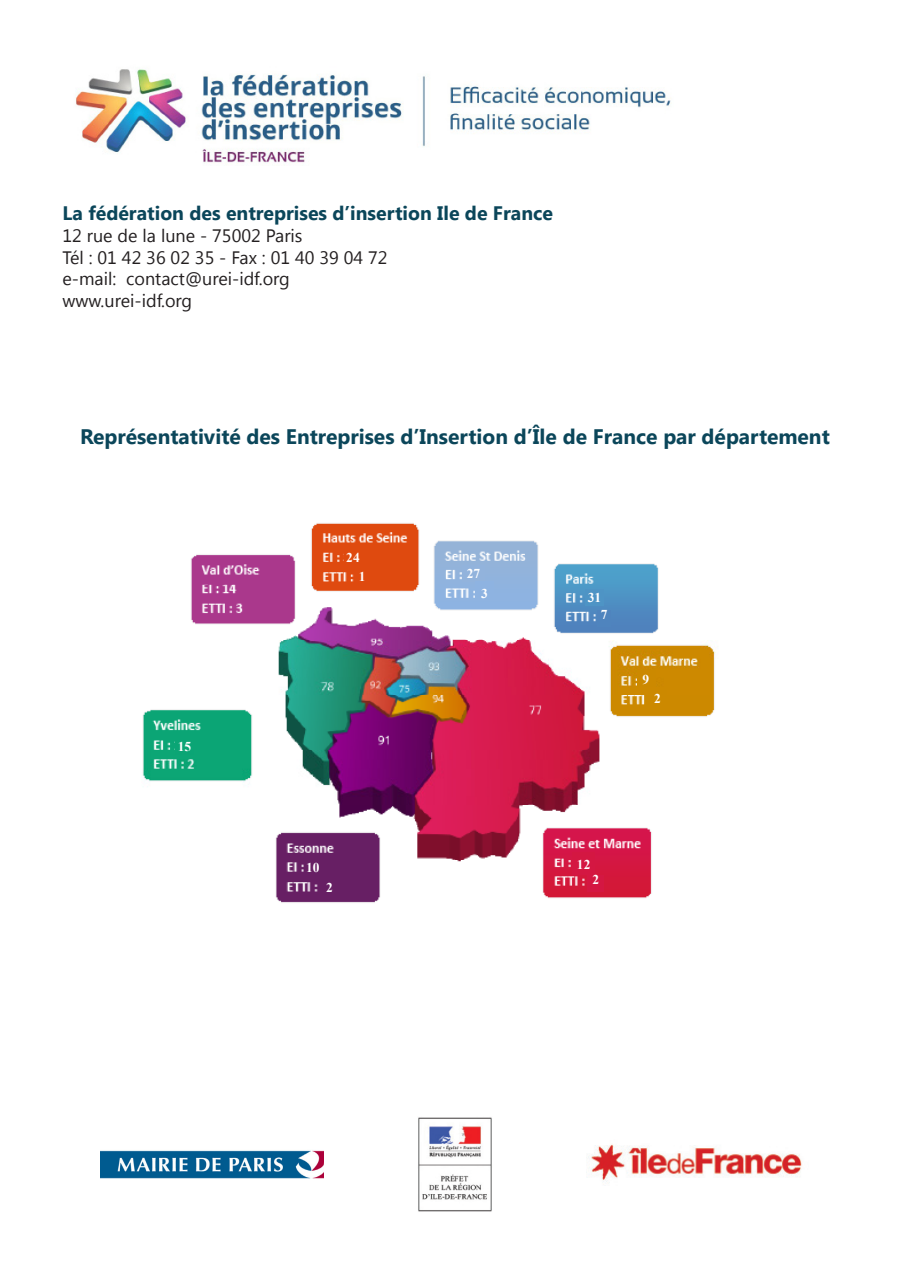
<style>
.page{position:relative;width:910px;height:1280px;background:#fff}
.page>*{position:absolute;margin:0;border:0;box-sizing:border-box;transform-origin:0 0}
.t1{font:700 21px "Khmer UI";color:#0b465a}
.t2{font:700 19.5px "Khmer UI";color:#0b465a}
.t3{font:18px "Khmer UI";color:#231f20}
.t4{font:700 13.5px "Times New Roman";color:#fff}
</style>
<div class="page">
<img style="left:75px;top:69px;width:596px;height:95px">
<svg style="left:100px;top:523px;width:616px;height:656px"></svg>
<img style="left:417px;top:1116px;width:76px;height:96px">
<img style="left:586px;top:1140px;width:216px;height:43px">
<img style="left:101px;top:1149px;width:223px;height:30px">
<div style="left:306px;top:859px;width:43px;height:16px;background:#671f64"></div>
<div style="left:319px;top:877px;width:21px;height:15px;background:#671f64"></div>
<div style="left:573px;top:853px;width:22px;height:22px;background:#d41742"></div>
<div style="left:587px;top:875px;width:17px;height:17px;background:#d41742"></div>
<div style="left:637px;top:671px;width:18px;height:16px;background:#cc8900"></div>
<div style="left:648px;top:690px;width:19px;height:16px;background:#cc8900"></div>
<div style="left:585px;top:589px;width:19px;height:17px;background:#4e94c5"></div>
<div style="left:597px;top:610px;width:14px;height:16px;background:#4f84be"></div>
<div style="left:463px;top:566px;width:22px;height:16px;background:#92b3dc"></div>
<div style="left:475px;top:581px;width:19px;height:17px;background:#8eb3e1"></div>
<div style="left:344px;top:549px;width:18px;height:17px;background:#df4a0f"></div>
<div style="left:356px;top:572px;width:13px;height:16px;background:#df4a0f"></div>
<div style="left:175px;top:738px;width:19px;height:16px;background:#0ba575"></div>
<p class="t2" style="left:63px;top:202px;width:492px">La fédération des entreprises d’insertion Ile de France</p>
<p class="t3" style="left:63px;top:225px;width:242px">12 rue de la lune - 75002 Paris</p>
<p class="t3" style="left:63px;top:247px;width:326px">Tél : 01 42 36 02 35 - Fax : 01 40 39 04 72</p>
<p class="t3" style="left:63px;top:268px;width:229px">e-mail: contact@urei-idf.org</p>
<p class="t3" style="left:63px;top:290px;width:131px">www.urei-idf.org</p>
<p class="t1" style="left:80px;top:424px;width:751px">Représentativité des Entreprises d’Insertion d’Île de France par département</p>
<p class="t4" style="left:178px;top:737px;width:15px">15</p>
<p class="t4" style="left:346px;top:548px;width:15px">24</p>
<p class="t4" style="left:359px;top:567px;width:8px">1</p>
<p class="t4" style="left:306px;top:858px;width:15px">10</p>
<p class="t4" style="left:326px;top:878px;width:8px">2</p>
<p class="t4" style="left:467px;top:564px;width:15px">27</p>
<p class="t4" style="left:481px;top:584px;width:8px">3</p>
<p class="t4" style="left:588px;top:588px;width:15px">31</p>
<p class="t4" style="left:601px;top:605px;width:8px">7</p>
<p class="t4" style="left:643px;top:670px;width:8px">9</p>
<p class="t4" style="left:654px;top:689px;width:8px">2</p>
<p class="t4" style="left:577px;top:855px;width:15px">12</p>
<p class="t4" style="left:592px;top:870px;width:8px">2</p>
</div>
